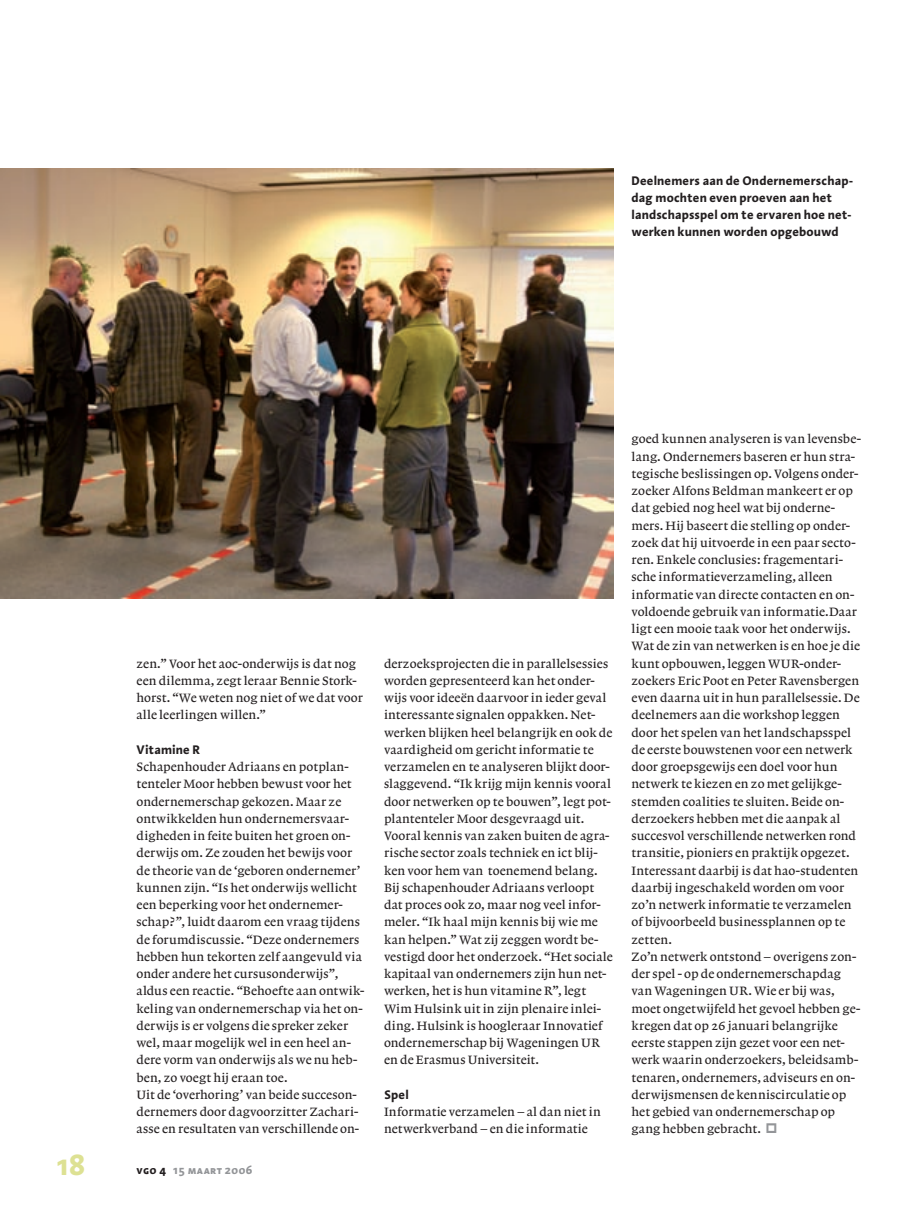
<style>
.page{position:relative;width:915px;height:1212px;background:#fff}
.page>*{position:absolute;margin:0;border:0;box-sizing:border-box;transform-origin:0 0}
.t1{font:700 30px "Linotype Aroma";color:#dde193}
.t2{font:500 12.75px/17.2px "Lexicon No 1 Roman A";letter-spacing:.01em;color:#231f20}
.t3{font:700 12.75px/17.2px "Linotype Aroma";letter-spacing:.01em;color:#231f20}
.t4{font:700 12px "Linotype Aroma SC";letter-spacing:.025em;color:#939598}
.s1{color:#231f20}
</style>
<div class="page">
<img style="left:0;top:168px;width:613px;height:431px">
<p class="t3" style="left:631px;top:171px;width:223px">Deelnemers aan de Ondernemerschap&shy;dag mochten even proeven aan het landschapsspel om te ervaren hoe net&shy;werken kunnen worden opgebouwd</p>
<p class="t2" style="left:136px;top:655px;width:228px">zen.” Voor het aoc-onderwijs is dat nog een dilemma, zegt leraar Bennie Stork&shy;horst. “We weten nog niet of we dat voor alle leerlingen willen.”</p>
<p class="t3" style="left:136px;top:740px;width:65px">Vitamine R</p>
<p class="t2" style="left:136px;top:758px;width:229px">Schapenhouder Adriaans en potplan&shy;tenteler Moor hebben bewust voor het ondernemerschap gekozen. Maar ze ontwikkelden hun ondernemersvaar&shy;digheden in feite buiten het groen on&shy;derwijs om. Ze zouden het bewijs voor de theorie van de ‘geboren ondernemer’ kunnen zijn. “Is het onderwijs wellicht een beperking voor het ondernemer&shy;schap?”, luidt daarom een vraag tijdens de forumdiscussie. “Deze ondernemers hebben hun tekorten zelf aangevuld via onder andere het cursusonderwijs”, aldus een reactie. “Behoefte aan ontwik&shy;keling van ondernemerschap via het on&shy;derwijs is er volgens die spreker zeker wel, maar mogelijk wel in een heel an&shy;dere vorm van onderwijs als we nu heb&shy;ben, zo voegt hij eraan toe.<br>Uit de ‘overhoring’ van beide succeson&shy;dernemers door dagvoorzitter Zachari&shy;asse en resultaten van verschillende on-</p>
<h1 class="t1" style="left:54px;top:1144px;width:33px">18</h1>
<p class="t4" style="left:136px;top:1162px;width:117px"><span class="s1">vgo 4</span> 15 maart 2006</p>
<p class="t2" style="left:384px;top:655px;width:230px">derzoeksprojecten die in parallelsessies worden gepresenteerd kan het onder&shy;wijs voor ideeën daarvoor in ieder geval interessante signalen oppakken. Net&shy;werken blijken heel belangrijk en ook de vaardigheid om gericht informatie te verzamelen en te analyseren blijkt door&shy;slaggevend. “Ik krijg mijn kennis vooral door netwerken op te bouwen”, legt pot&shy;plantenteler Moor desgevraagd uit.<br>Vooral kennis van zaken buiten de agra&shy;rische sector zoals techniek en ict blij&shy;ken voor hem van toenemend belang.<br>Bij schapenhouder Adriaans verloopt dat proces ook zo, maar nog veel infor&shy;meler. “Ik haal mijn kennis bij wie me kan helpen.” Wat zij zeggen wordt be&shy;vestigd door het onderzoek. “Het sociale kapitaal van ondernemers zijn hun net&shy;werken, het is hun vitamine R”, legt Wim Hulsink uit in zijn plenaire inlei&shy;ding. Hulsink is hoogleraar Innovatief ondernemerschap bij Wageningen UR en de Erasmus Universiteit.</p>
<p class="t3" style="left:384px;top:1085px;width:26px">Spel</p>
<p class="t2" style="left:384px;top:1103px;width:218px">Informatie verzamelen – al dan niet in netwerkverband – en die informatie</p>
<p class="t2" style="left:631px;top:430px;width:231px">goed kunnen analyseren is van levensbe&shy;lang. Ondernemers baseren er hun stra&shy;tegische beslissingen op. Volgens onder&shy;zoeker Alfons Beldman mankeert er op dat gebied nog heel wat bij onderne&shy;mers. Hij baseert die stelling op onder&shy;zoek dat hij uitvoerde in een paar secto&shy;ren. Enkele conclusies: fragementari&shy;sche informatieverzameling, alleen informatie van directe contacten en on&shy;voldoende gebruik van informatie.Daar ligt een mooie taak voor het onderwijs.<br>Wat de zin van netwerken is en hoe je die kunt opbouwen, leggen WUR-onder&shy;zoekers Eric Poot en Peter Ravensbergen even daarna uit in hun parallelsessie. De deelnemers aan die workshop leggen door het spelen van het landschapsspel de eerste bouwstenen voor een netwerk door groepsgewijs een doel voor hun netwerk te kiezen en zo met gelijkge&shy;stemden coalities te sluiten. Beide on&shy;derzoekers hebben met die aanpak al succesvol verschillende netwerken rond transitie, pioniers en praktijk opgezet.<br>Interessant daarbij is dat hao-studenten daarbij ingeschakeld worden om voor zo’n netwerk informatie te verzamelen of bijvoorbeeld businessplannen op te zetten.<br>Zo’n netwerk ontstond – overigens zon&shy;der spel - op de ondernemerschapdag van Wageningen UR. Wie er bij was, moet ongetwijfeld het gevoel hebben ge&shy;kregen dat op 26 januari belangrijke eerste stappen zijn gezet voor een net&shy;werk waarin onderzoekers, beleidsamb&shy;tenaren, ondernemers, adviseurs en on&shy;derwijsmensen de kenniscirculatie op het gebied van ondernemerschap op gang hebben gebracht.</p>
</div>
